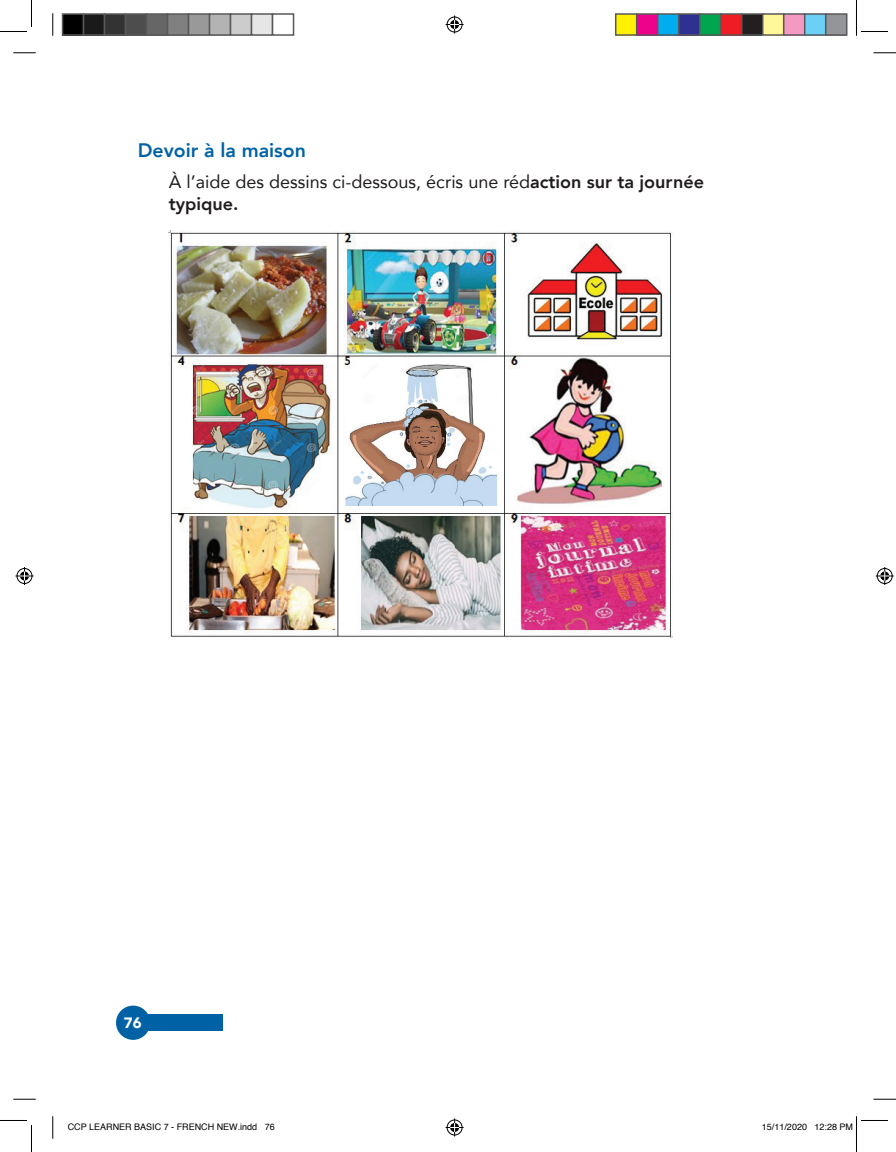
<style>
.page{position:relative;width:896px;height:1152px;background:#fff}
.page>*{position:absolute;margin:0;border:0;box-sizing:border-box;transform-origin:0 0}
.t1{font:800 19.5px "Avenir";color:#0062a5}
.t2{font:18px/21.6px "Avenir";color:#211d1e}
.t3{font:900 15px "Avenir";color:#fff}
.t4{font:9px "Helvetica";color:#000}
.s1{font-weight:800}
</style>
<div class="page">
<div style="left:120px;top:1014px;width:103px;height:17px;background:#0062a5"></div>
<div style="left:116px;top:1005px;width:34px;height:34px;background:#0062a5;border-radius:50%"></div>
<img style="left:169px;top:230px;width:504px;height:407px">
<img style="left:345px;top:362px;width:152px;height:144px">
<svg style="left:13px;top:53px;width:23px;height:1px"></svg>
<svg style="left:873px;top:53px;width:23px;height:1px"></svg>
<svg style="left:13px;top:1098px;width:23px;height:1px"></svg>
<svg style="left:873px;top:1098px;width:23px;height:1px"></svg>
<svg style="left:53px;top:13px;width:1px;height:23px"></svg>
<svg style="left:53px;top:1116px;width:1px;height:22px"></svg>
<svg style="left:0;top:0;width:32px;height:32px"></svg>
<svg style="left:0;top:1120px;width:32px;height:32px"></svg>
<svg style="left:856px;top:0;width:32px;height:36px"></svg>
<svg style="left:446px;top:16px;width:18px;height:18px"></svg>
<svg style="left:446px;top:1118px;width:18px;height:18px"></svg>
<svg style="left:16px;top:567px;width:18px;height:18px"></svg>
<svg style="left:876px;top:567px;width:18px;height:18px"></svg>
<div style="left:63px;top:14px;width:21px;height:21px;background:#000"></div>
<div style="left:62px;top:13px;width:22px;height:23px;border:2px solid #595959"></div>
<div style="left:84px;top:14px;width:21px;height:21px;background:#1a1a1a"></div>
<div style="left:83px;top:13px;width:22px;height:23px;border:2px solid #595959"></div>
<div style="left:105px;top:14px;width:21px;height:21px;background:#333"></div>
<div style="left:104px;top:13px;width:22px;height:23px;border:2px solid #595959"></div>
<div style="left:126px;top:14px;width:21px;height:21px;background:#4d4d4d"></div>
<div style="left:125px;top:13px;width:22px;height:23px;border:2px solid #595959"></div>
<div style="left:147px;top:14px;width:21px;height:21px;background:#666"></div>
<div style="left:146px;top:13px;width:22px;height:23px;border:2px solid #595959"></div>
<div style="left:168px;top:14px;width:21px;height:21px;background:#808080"></div>
<div style="left:167px;top:13px;width:22px;height:23px;border:2px solid #595959"></div>
<div style="left:189px;top:14px;width:21px;height:21px;background:#999"></div>
<div style="left:188px;top:13px;width:22px;height:23px;border:2px solid #595959"></div>
<div style="left:210px;top:14px;width:21px;height:21px;background:#b3b3b3"></div>
<div style="left:209px;top:13px;width:22px;height:23px;border:2px solid #595959"></div>
<div style="left:231px;top:14px;width:21px;height:21px;background:#ccc"></div>
<div style="left:230px;top:13px;width:22px;height:23px;border:2px solid #595959"></div>
<div style="left:252px;top:14px;width:21px;height:21px;background:#e6e6e6"></div>
<div style="left:251px;top:13px;width:22px;height:23px;border:2px solid #595959"></div>
<div style="left:272px;top:13px;width:22px;height:23px;border:2px solid #595959"></div>
<div style="left:616px;top:14px;width:21px;height:21px;background:#fff101"></div>
<div style="left:615px;top:13px;width:22px;height:23px;border:2px solid #595959"></div>
<div style="left:637px;top:14px;width:21px;height:21px;background:#ed028c"></div>
<div style="left:636px;top:13px;width:22px;height:23px;border:2px solid #595959"></div>
<div style="left:658px;top:14px;width:21px;height:21px;background:#00aeef"></div>
<div style="left:657px;top:13px;width:22px;height:23px;border:2px solid #595959"></div>
<div style="left:679px;top:14px;width:21px;height:21px;background:#2e3092"></div>
<div style="left:678px;top:13px;width:22px;height:23px;border:2px solid #595959"></div>
<div style="left:700px;top:14px;width:21px;height:21px;background:#00a54f"></div>
<div style="left:699px;top:13px;width:22px;height:23px;border:2px solid #595959"></div>
<div style="left:721px;top:14px;width:21px;height:21px;background:#ee1d23"></div>
<div style="left:720px;top:13px;width:22px;height:23px;border:2px solid #595959"></div>
<div style="left:742px;top:14px;width:21px;height:21px;background:#231f20"></div>
<div style="left:741px;top:13px;width:22px;height:23px;border:2px solid #595959"></div>
<div style="left:763px;top:14px;width:21px;height:21px;background:#fff79a"></div>
<div style="left:762px;top:13px;width:22px;height:23px;border:2px solid #595959"></div>
<div style="left:784px;top:14px;width:21px;height:21px;background:#f499c2"></div>
<div style="left:783px;top:13px;width:22px;height:23px;border:2px solid #595959"></div>
<div style="left:805px;top:14px;width:21px;height:21px;background:#6bcff6"></div>
<div style="left:804px;top:13px;width:22px;height:23px;border:2px solid #595959"></div>
<div style="left:826px;top:14px;width:21px;height:21px;background:#939598"></div>
<div style="left:825px;top:13px;width:22px;height:23px;border:2px solid #595959"></div>
<svg style="left:856px;top:1116px;width:32px;height:36px"></svg>
<p class="t1" style="left:138px;top:135px;width:170px">Devoir à la maison</p>
<p class="t2" style="left:169px;top:171px;width:537px">À l’aide des dessins ci-dessous, écris une réd<span class="s1">action sur ta journée typique.</span></p>
<p class="t3" style="left:124px;top:1009px;width:19px">76</p>
<p class="t4" style="left:68px;top:1119px;width:209px">CCP LEARNER BASIC 7 - FRENCH NEW.indd 76</p>
<p class="t4" style="left:762px;top:1119px;width:93px">15/11/2020 12:28 PM</p>
</div>
